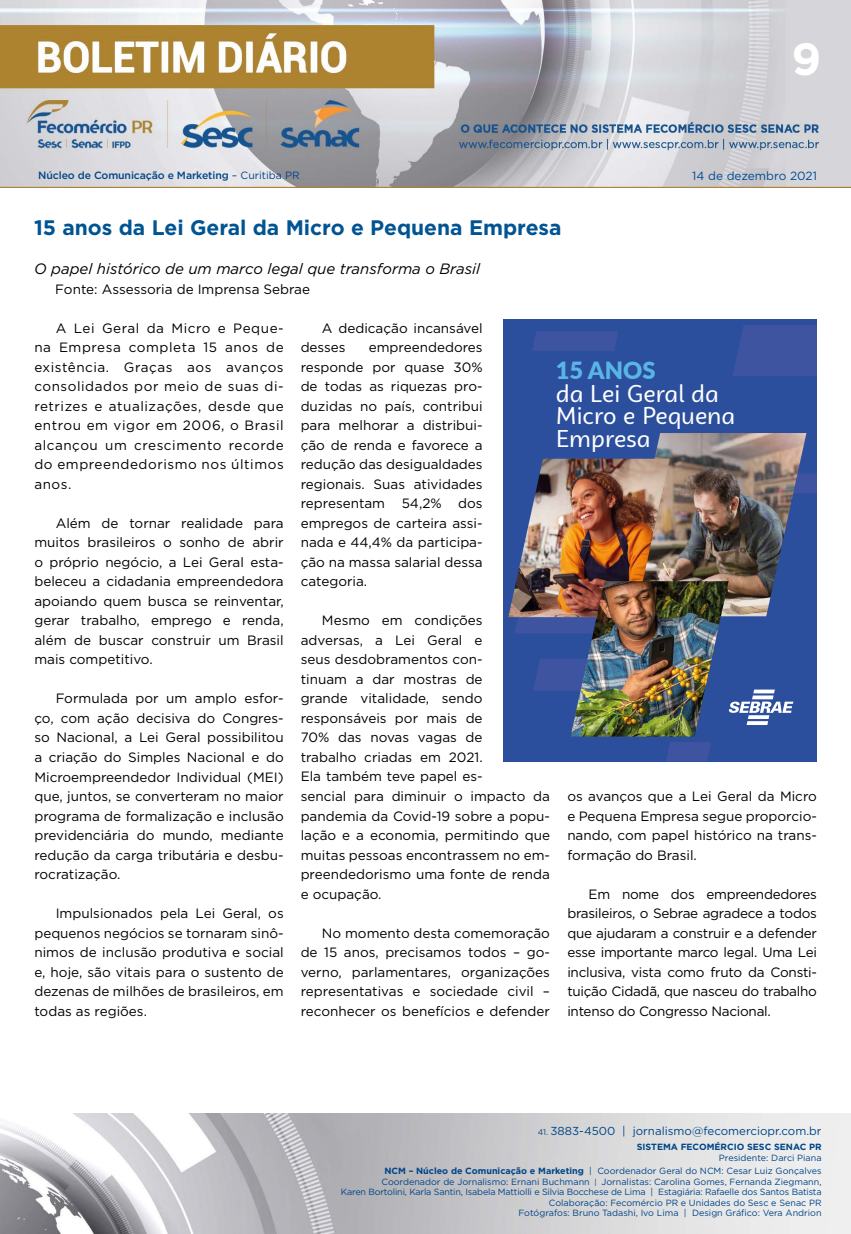
<style>
.page{position:relative;width:851px;height:1234px;background:#fff}
.page>*{position:absolute;margin:0;border:0;box-sizing:border-box;transform-origin:0 0}
.t1{font:700 45px "Gotham";color:#fff}
.t2{font:24.15px/22.8px "Campuni";color:#fff}
.t3{font:900 23.7px "Lato";color:#5ab5e7}
.t4{font:700 21px "Gotham";color:#005493}
.t5{font:italic 15px "Gotham";color:#000}
.t6{font:13.5px/19.5px "Gotham";color:#000;text-align:justify}
.t7{font:11.85px "Gotham";color:#004a93}
.t8{font:11.55px "Gotham";color:#004587}
.t9{font:500 10.5px "Gotham";letter-spacing:-.01em;color:#004587}
.t10{font:9px/10.5px "Gotham";color:#004587;text-align:right}
.t11{font:700 9px "Gotham";color:#004587}
.s1{font-weight:400}
.s2{font-size:8.25px}
.s3{font-weight:700}
.s4{font-size:7.65px}
</style>
<div class="page">
<img style="left:0;top:0;width:850px;height:188px">
<img style="left:0;top:1113px;width:850px;height:120px">
<div style="left:504px;top:319px;width:312px;height:442px;background:#2c4f9d"></div>
<div style="left:733px;top:325px;width:83px;height:51px;background:#3e54a0"></div>
<svg style="left:806px;top:474px;width:10px;height:19px"></svg>
<div style="left:532px;top:332px;width:86px;height:19px;background:#3e54a0"></div>
<svg style="left:534px;top:659px;width:36px;height:31px"></svg>
<svg style="left:514px;top:617px;width:56px;height:16px"></svg>
<svg style="left:666px;top:742px;width:45px;height:19px"></svg>
<img style="left:654px;top:433px;width:152px;height:183px">
<img style="left:508px;top:458px;width:161px;height:159px">
<img style="left:570px;top:581px;width:158px;height:155px">
<svg style="left:728px;top:689px;width:65px;height:35px"></svg>
<h1 class="t1" style="left:791px;top:29px;width:31px">9</h1>
<p class="t9" style="left:38px;top:168px;width:263px">Núcleo de Comunicação e Marketing <span class="s1">– Curitiba PR</span></p>
<p class="t7" style="left:692px;top:168px;width:126px">14 de dezembro 2021</p>
<h3 class="t4" style="left:34px;top:214px;width:529px">15 anos da Lei Geral da Micro e Pequena Empresa</h3>
<p class="t5" style="left:34px;top:259px;width:447px">O papel histórico de um marco legal que transforma o Brasil</p>
<p class="t6" style="left:55px;top:279px;width:256px">Fonte: Assessoria de Imprensa Sebrae</p>
<p class="t6" style="left:300px;top:318px;width:183px;text-indent:21px">A dedicação incansável desses</p>
<p class="t6" style="left:34px;top:318px;width:251px;text-indent:21px">A Lei Geral da Micro e Peque&shy;na Empresa completa 15 anos de existência. Graças aos avanços consolidados por meio de suas di&shy;retrizes e atualizações, desde que entrou em vigor em 2006, o Brasil alcançou um crescimento recorde do empreendedorismo nos últimos anos.</p>
<p class="t6" style="left:34px;top:513px;width:251px;text-indent:21px">Além de tornar realidade para muitos brasileiros o sonho de abrir o próprio negócio, a Lei Geral esta&shy;beleceu a cidadania empreendedora apoiando quem busca se reinventar, gerar trabalho, emprego e renda, além de buscar construir um Brasil mais competitivo.</p>
<p class="t6" style="left:34px;top:688px;width:251px;text-indent:21px">Formulada por um amplo esfor&shy;ço, com ação decisiva do Congres&shy;so Nacional, a Lei Geral possibilitou a criação do Simples Nacional e do Microempreendedor Individual (MEI) que, juntos, se converteram no maior programa de formalização e inclusão previdenciária do mundo, mediante redução da carga tributária e desbu&shy;rocratização.</p>
<p class="t6" style="left:34px;top:903px;width:251px;text-indent:21px">Impulsionados pela Lei Geral, os pequenos negócios se tornaram sinô&shy;nimos de inclusão produtiva e social e, hoje, são vitais para o sustento de dezenas de milhões de brasileiros, em todas as regiões.</p>
<p class="t6" style="left:300px;top:337px;width:183px;text-indent:68px">empreendedores responde por quase 30% de todas as riquezas pro&shy;duzidas no país, contribui para melhorar a distribui&shy;ção de renda e favorece a redução das desigualdades regionais. Suas atividades representam 54,2% dos empregos de carteira assi&shy;nada e 44,4% da participa&shy;ção na massa salarial dessa categoria.</p>
<p class="t6" style="left:300px;top:610px;width:251px;text-align:left;text-indent:21px">Mesmo em condições<br>adversas, a Lei Geral e<br>seus desdobramentos con-<br>tinuam a dar mostras de<br>grande vitalidade, sendo responsáveis por mais de<br>70% das novas vagas de<br>trabalho criadas em 2021.<br>Ela também teve papel es-<br>sencial para diminuir o impacto da pandemia da Covid-19 sobre a popu&shy;lação e a economia, permitindo que muitas pessoas encontrassem no em&shy;preendedorismo uma fonte de renda e ocupação.</p>
<p class="t6" style="left:300px;top:922px;width:251px;text-indent:21px">No momento desta comemoração de 15 anos, precisamos todos – go&shy;verno, parlamentares, organizações representativas e sociedade civil – reconhecer os benefícios e defender</p>
<h3 class="t3" style="left:555px;top:352px;width:101px">15 ANOS</h3>
<h2 class="t2" style="left:555px;top:382px;width:181px">da Lei Geral da<br>Micro e Pequena<br>Empresa</h2>
<p class="t6" style="left:567px;top:786px;width:251px">os avanços que a Lei Geral da Micro e Pequena Empresa segue proporcio&shy;nando, com papel histórico na trans&shy;formação do Brasil.</p>
<p class="t6" style="left:567px;top:883px;width:251px;text-indent:21px">Em nome dos empreendedores brasileiros, o Sebrae agradece a todos que ajudaram a construir e a defender esse importante marco legal. Uma Lei inclusiva, vista como fruto da Consti&shy;tuição Cidadã, que nasceu do trabalho intenso do Congresso Nacional.</p>
<p class="t8" style="left:537px;top:1123px;width:285px"><span class="s2">41.</span> 3883-4500 | jornalismo@fecomerciopr.com.br</p>
<p class="t11" style="left:636px;top:1140px;width:186px">SISTEMA FECOMÉRCIO SESC SENAC PR</p>
<p class="t10" style="left:384px;top:1150px;width:438px;line-height:13.5px">Presidente: Darci Piana<br><span class="s3">NCM – Núcleo de Comunicação e Marketing</span> | Coordenador Geral do NCM: Cesar Luiz Gonçalves</p>
<p class="t10" style="left:341px;top:1175px;width:482px">Coordenador de Jornalismo: Ernani Buchmann <span class="s4">|</span> Jornalistas: Carolina Gomes, Fernanda Ziegmann,<br>Karen Bortolini, Karla Santin, Isabela Mattiolli e Silvia Bocchese de Lima | Estagiária: Rafaelle dos Santos Batista Colaboração: Fecomércio PR e Unidades do Sesc e Senac PR<br>Fotógrafos: Bruno Tadashi, Ivo Lima | Design Gráfico: Vera Andrion</p>
</div>
